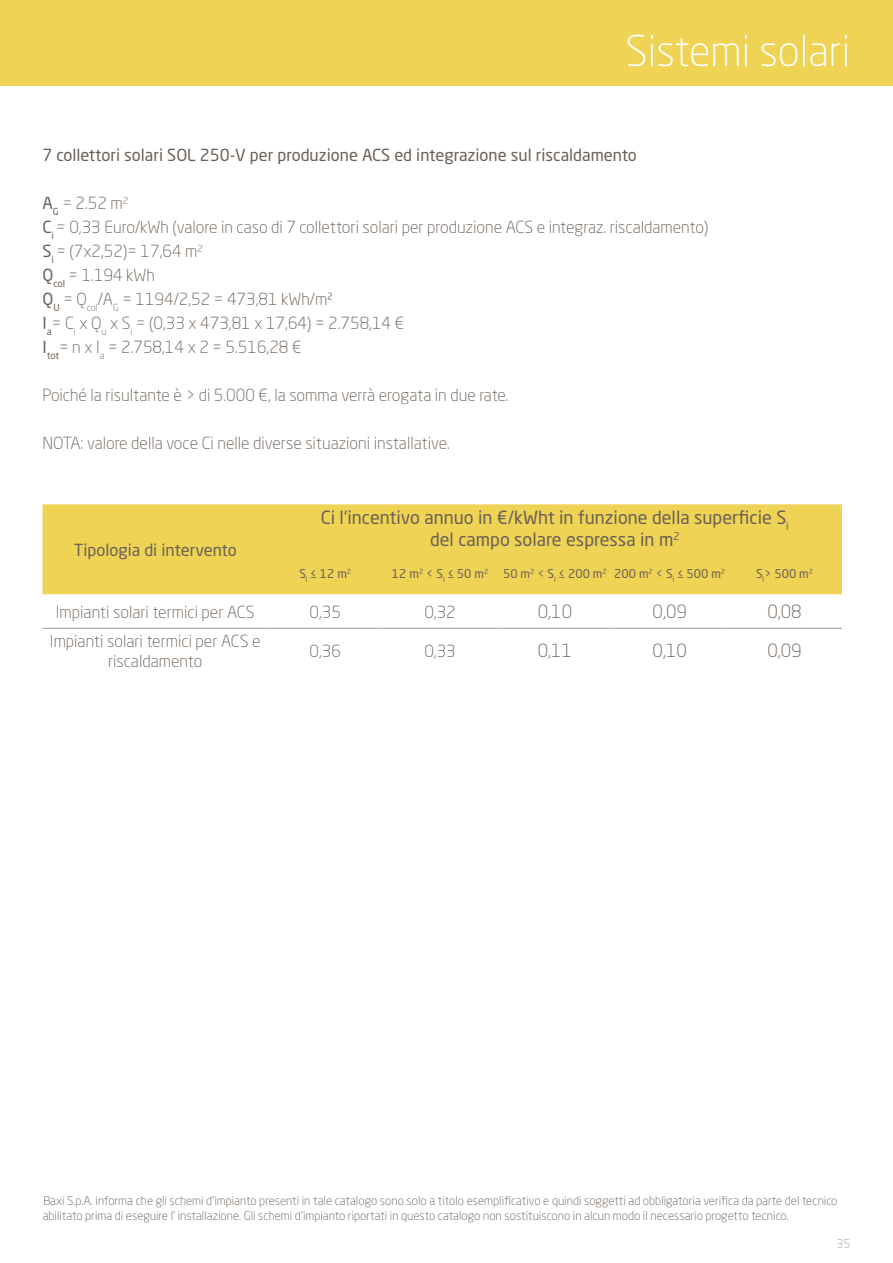
<style>
.page{position:relative;width:893px;height:1263px;background:#fff}
.page>*{position:absolute;margin:0;border:0;box-sizing:border-box;transform-origin:0 0}
.t1{font:300 42px "Neo Sans Pro";color:#fff}
.t2{font:18px/21.6px "Neo Sans Pro";color:#6c6057;text-align:center}
.t3{font:300 18px "Neo Sans Pro";color:#6c6057}
.t4{font:300 16.5px/24px "Neo Sans Pro";color:#6c6057}
.t5{font:16.5px "Neo Sans Pro";color:#6c6057}
.t6{font:300 12px/15px "Neo Sans Pro";color:#6c6057}
.t7{font:12px "Neo Sans Pro";color:#6c6057}
.t8{font:300 12px "Neo Sans Pro";color:#a69b95}
.s1{font-weight:400}
</style>
<div class="page">
<div style="left:0;top:0;width:893px;height:85px;background:#eed355"></div>
<div style="left:43px;top:504px;width:799px;height:90px;background:#eed355"></div>
<hr style="left:43px;top:628px;width:225px;height:1px;background:#a69b95">
<hr style="left:268px;top:628px;width:115px;height:1px;background:#a69b95">
<hr style="left:383px;top:628px;width:114px;height:1px;background:#a69b95">
<hr style="left:497px;top:628px;width:115px;height:1px;background:#a69b95">
<hr style="left:612px;top:628px;width:115px;height:1px;background:#a69b95">
<hr style="left:727px;top:628px;width:115px;height:1px;background:#a69b95">
<h1 class="t1" style="left:625px;top:25px;width:226px">Sistemi solari</h1>
<p class="t5" style="left:43px;top:145px;width:596px">7 collettori solari SOL 250-V per produzione ACS ed integrazione sul riscaldamento</p>
<p class="t4" style="left:43px;top:191px;width:667px"><span class="s1">A</span><sub>G</sub> = 2.52 m<sup>2<br></sup><span class="s1">C</span><sub>i</sub> = 0,33 Euro/kWh (valore in caso di 7 collettori solari per produzione ACS e integraz. riscaldamento)<br><span class="s1">S</span><sub>i</sub> = (7x2,52)= 17,64 m<sup>2<br></sup><span class="s1">Q</span><sub>col</sub> = 1.194 kWh<br><span class="s1">Q</span><sub>U</sub> = Q<sub>col</sub>/A<sub>G</sub> = 1194/2,52 = 473,81 kWh/m2<br><span class="s1">I</span><sub>a</sub>= C<sub>i</sub> x Q<sub>u</sub> x S<sub>i</sub> = (0,33 x 473,81 x 17,64) = 2.758,14 €<br><span class="s1">I</span><sub>tot</sub>= n x I<sub>a</sub> = 2.758,14 x 2 = 5.516,28 €</p>
<p class="t4" style="left:43px;top:383px;width:468px">Poiché la risultante è &gt; di 5.000 €, la somma verrà erogata in due rate.</p>
<p class="t4" style="left:43px;top:431px;width:409px">NOTA: valore della voce Ci nelle diverse situazioni installative.</p>
<p class="t5" style="left:74px;top:539px;width:165px">Tipologia di intervento</p>
<p class="t2" style="left:321px;top:506px;width:469px">Ci l'incentivo annuo in €/kWht in funzione della superficie S<sub>i </sub>del campo solare espressa in m<sup>2</sup></p>
<p class="t7" style="left:299px;top:566px;width:53px">S<sub>l</sub> ≤ 12 m<sup>2</sup></p>
<p class="t7" style="left:392px;top:566px;width:335px">12 m<sup>2</sup> &lt; S<sub>l</sub> ≤ 50 m<sup>2</sup> 50 m<sup>2</sup> &lt; S<sub>l</sub> ≤ 200 m<sup>2</sup> 200 m<sup>2</sup> &lt; S<sub>l</sub> ≤ 500 m<sup>2</sup></p>
<p class="t7" style="left:756px;top:566px;width:59px">S<sub>l</sub>&gt; 500 m<sup>2</sup></p>
<p class="t4" style="left:56px;top:599px;width:200px">Impianti solari termici per ACS</p>
<p class="t4" style="left:310px;top:599px;width:33px">0,35</p>
<p class="t4" style="left:424px;top:599px;width:33px">0,32</p>
<p class="t3" style="left:538px;top:601px;width:36px">0,10</p>
<p class="t3" style="left:653px;top:601px;width:36px">0,09</p>
<p class="t3" style="left:767px;top:601px;width:36px">0,08</p>
<p class="t4" style="left:50px;top:631px;width:212px;line-height:19.8px;text-align:center">Impianti solari termici per ACS e riscaldamento</p>
<p class="t4" style="left:310px;top:639px;width:33px">0,36</p>
<p class="t4" style="left:424px;top:639px;width:33px">0,33</p>
<p class="t3" style="left:538px;top:640px;width:36px">0,11</p>
<p class="t3" style="left:653px;top:640px;width:36px">0,10</p>
<p class="t3" style="left:767px;top:640px;width:36px">0,09</p>
<p class="t6" style="left:43px;top:1193px;width:796px">Baxi S.p.A. informa che gli schemi d'impianto presenti in tale catalogo sono solo a titolo esemplificativo e quindi soggetti ad obbligatoria verifica da parte del tecnico abilitato prima di eseguire l' installazione. Gli schemi d'impianto riportati in questo catalogo non sostituiscono in alcun modo il necessario progetto tecnico.</p>
<p class="t8" style="left:836px;top:1237px;width:15px">35</p>
</div>
